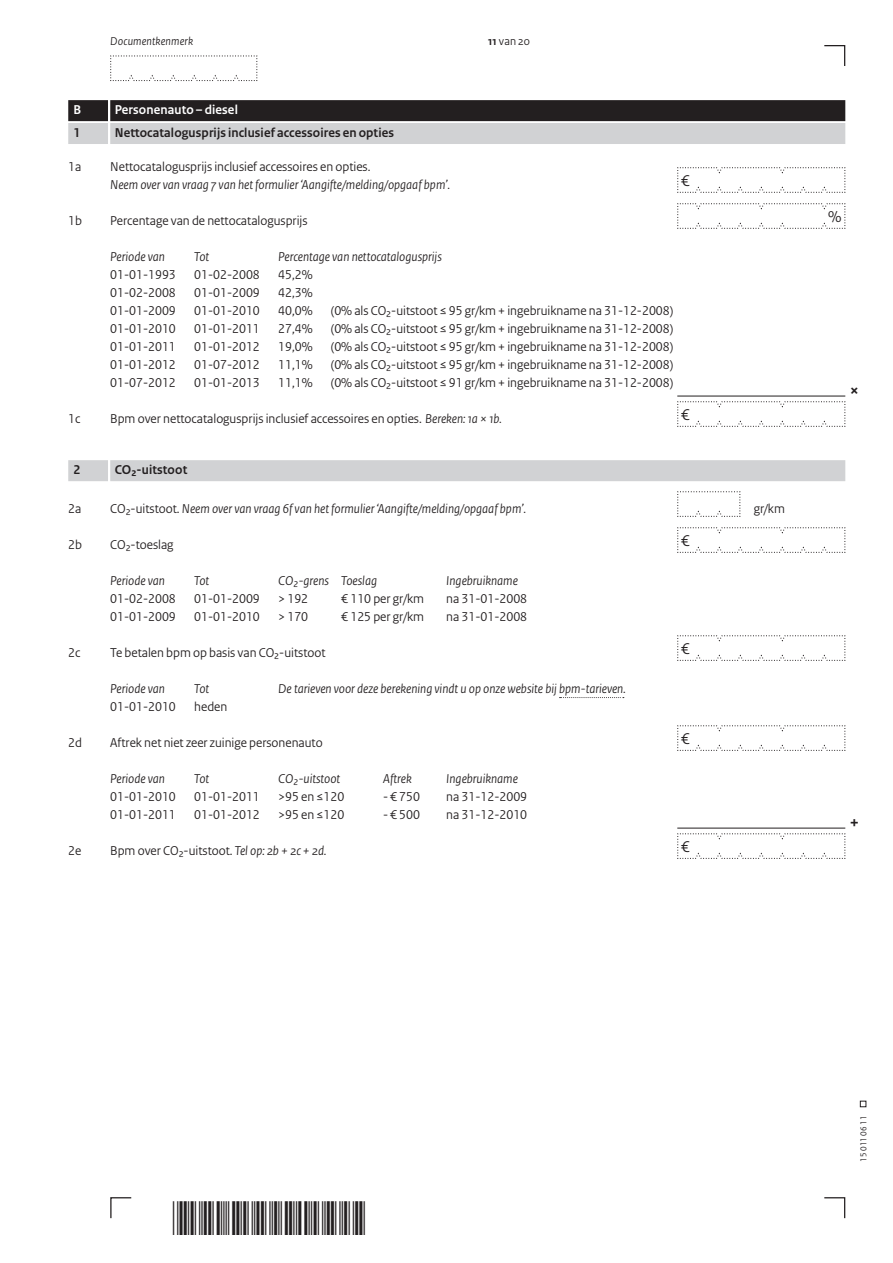
<style>
.page{position:relative;width:893px;height:1263px;background:#fff}
.page>*{position:absolute;margin:0;border:0;box-sizing:border-box;transform-origin:0 0}
.t1{font:700 18px "Rijksoverheid Sans Heading";color:#231f20}
.t2{font:16.5px "Rijksoverheid Sans Heading";color:#231f20}
.t3{font:13.5px "Rijksoverheid Sans Heading";color:#231f20}
.t4{font:italic 13.5px "Rijksoverheid Sans Heading";color:#231f20}
.t5{font:700 13.5px "Rijksoverheid Sans Heading";letter-spacing:.01em;color:#231f20}
.t6{font:700 13.5px "Rijksoverheid Sans Heading";letter-spacing:.01em;color:#fff}
.t7{font:italic 12px "Rijksoverheid Sans Heading";letter-spacing:.015em;color:#231f20}
.t8{font:12px "Rijksoverheid Sans Heading";color:#231f20}
.t9{font:9px "Rijksoverheid Sans Heading";color:#231f20}
.s1{font-weight:700}
.s2{font-style:italic}
.s3{font-style:normal}
</style>
<div class="page">
<svg style="left:824px;top:1197px;width:22px;height:22px"></svg>
<svg style="left:110px;top:1197px;width:22px;height:22px"></svg>
<svg style="left:824px;top:45px;width:22px;height:21px"></svg>
<svg style="left:860px;top:1101px;width:6px;height:6px"></svg>
<div style="left:110px;top:100px;width:735px;height:21px;background:#231f20"></div>
<div style="left:68px;top:100px;width:40px;height:21px;background:#231f20"></div>
<div style="left:110px;top:123px;width:735px;height:21px;background:#d1d2d4"></div>
<div style="left:68px;top:123px;width:40px;height:21px;background:#d1d2d4"></div>
<div style="left:110px;top:460px;width:735px;height:21px;background:#d1d2d4"></div>
<div style="left:68px;top:460px;width:40px;height:21px;background:#d1d2d4"></div>
<svg style="left:677px;top:167px;width:169px;height:26px"></svg>
<svg style="left:677px;top:203px;width:169px;height:26px"></svg>
<hr style="left:677px;top:396px;width:168px;height:1px;background:#231f20">
<svg style="left:677px;top:401px;width:169px;height:26px"></svg>
<svg style="left:677px;top:491px;width:64px;height:26px"></svg>
<svg style="left:677px;top:527px;width:169px;height:26px"></svg>
<svg style="left:677px;top:635px;width:169px;height:26px"></svg>
<svg style="left:560px;top:697px;width:64px;height:1px"></svg>
<svg style="left:677px;top:725px;width:169px;height:26px"></svg>
<hr style="left:677px;top:828px;width:168px;height:1px;background:#231f20">
<svg style="left:677px;top:833px;width:169px;height:26px"></svg>
<svg style="left:110px;top:55px;width:148px;height:26px"></svg>
<p class="t7" style="left:110px;top:34px;width:84px">Documentkenmerk</p>
<p class="t8" style="left:488px;top:34px;width:43px"><span class="s1">11</span> van 20</p>
<p class="t6" style="left:74px;top:102px;width:9px">B</p>
<p class="t6" style="left:115px;top:102px;width:125px">Personenauto – diesel</p>
<p class="t5" style="left:74px;top:125px;width:8px">1</p>
<p class="t5" style="left:115px;top:125px;width:281px">Nettocatalogusprijs inclusief accessoires en opties</p>
<p class="t3" style="left:68px;top:159px;width:15px">1a</p>
<p class="t3" style="left:110px;top:159px;width:262px">Nettocatalogusprijs inclusief accessoires en opties.</p>
<p class="t4" style="left:110px;top:177px;width:341px">Neem over van vraag 7 van het formulier ‘Aangifte/melding/opgaaf bpm’.</p>
<p class="t2" style="left:681px;top:171px;width:10px">€</p>
<p class="t3" style="left:68px;top:213px;width:15px">1b</p>
<p class="t3" style="left:110px;top:213px;width:199px">Percentage van de nettocatalogusprijs</p>
<p class="t2" style="left:828px;top:207px;width:15px">%</p>
<p class="t4" style="left:110px;top:249px;width:56px">Periode van</p>
<p class="t4" style="left:194px;top:249px;width:17px">Tot</p>
<p class="t4" style="left:278px;top:249px;width:165px">Percentage van nettocatalogusprijs</p>
<p class="t3" style="left:110px;top:267px;width:67px">01-01-1993</p>
<p class="t3" style="left:194px;top:267px;width:67px">01-02-2008</p>
<p class="t3" style="left:278px;top:267px;width:36px">45,2%</p>
<p class="t3" style="left:110px;top:285px;width:67px">01-02-2008</p>
<p class="t3" style="left:194px;top:285px;width:67px">01-01-2009</p>
<p class="t3" style="left:278px;top:285px;width:36px">42,3%</p>
<p class="t3" style="left:110px;top:303px;width:67px">01-01-2009</p>
<p class="t3" style="left:194px;top:303px;width:67px">01-01-2010</p>
<p class="t3" style="left:278px;top:303px;width:36px">40,0%</p>
<p class="t3" style="left:331px;top:303px;width:344px">(0% als CO2-uitstoot ≤ 95 gr/km + ingebruikname na 31-12-2008)</p>
<p class="t3" style="left:110px;top:321px;width:67px">01-01-2010</p>
<p class="t3" style="left:194px;top:321px;width:67px">01-01-2011</p>
<p class="t3" style="left:278px;top:321px;width:36px">27,4%</p>
<p class="t3" style="left:331px;top:321px;width:344px">(0% als CO2-uitstoot ≤ 95 gr/km + ingebruikname na 31-12-2008)</p>
<p class="t3" style="left:110px;top:339px;width:67px">01-01-2011</p>
<p class="t3" style="left:194px;top:339px;width:67px">01-01-2012</p>
<p class="t3" style="left:278px;top:339px;width:36px">19,0%</p>
<p class="t3" style="left:331px;top:339px;width:344px">(0% als CO2-uitstoot ≤ 95 gr/km + ingebruikname na 31-12-2008)</p>
<p class="t3" style="left:110px;top:357px;width:67px">01-01-2012</p>
<p class="t3" style="left:194px;top:357px;width:67px">01-07-2012</p>
<p class="t3" style="left:278px;top:357px;width:36px">11,1%</p>
<p class="t3" style="left:331px;top:357px;width:344px">(0% als CO2-uitstoot ≤ 95 gr/km + ingebruikname na 31-12-2008)</p>
<p class="t3" style="left:110px;top:375px;width:67px">01-07-2012</p>
<p class="t3" style="left:194px;top:375px;width:67px">01-01-2013</p>
<p class="t3" style="left:278px;top:375px;width:36px">11,1%</p>
<p class="t3" style="left:331px;top:375px;width:344px">(0% als CO2-uitstoot ≤ 91 gr/km + ingebruikname na 31-12-2008)</p>
<p class="t3" style="left:68px;top:411px;width:14px">1c</p>
<p class="t3" style="left:110px;top:411px;width:393px">Bpm over nettocatalogusprijs inclusief accessoires en opties. <span class="s2">Bereken: 1a × 1b.</span></p>
<p class="t2" style="left:681px;top:405px;width:10px">€</p>
<p class="t5" style="left:74px;top:462px;width:8px">2</p>
<p class="t5" style="left:115px;top:462px;width:74px">CO2-uitstoot</p>
<p class="t3" style="left:68px;top:501px;width:15px">2a</p>
<p class="t4" style="left:110px;top:501px;width:417px"><span class="s3">CO2-uitstoot.</span> Neem over van vraag 6f van het formulier ‘Aangifte/melding/opgaaf bpm’.</p>
<p class="t3" style="left:754px;top:501px;width:33px">gr/km</p>
<p class="t3" style="left:68px;top:537px;width:15px">2b</p>
<p class="t3" style="left:110px;top:537px;width:65px">CO2-toeslag</p>
<p class="t2" style="left:681px;top:531px;width:10px">€</p>
<p class="t4" style="left:110px;top:573px;width:56px">Periode van</p>
<p class="t4" style="left:194px;top:573px;width:17px">Tot</p>
<p class="t4" style="left:278px;top:573px;width:100px">CO2-grens Toeslag</p>
<p class="t4" style="left:446px;top:573px;width:73px">Ingebruikname</p>
<p class="t3" style="left:110px;top:591px;width:67px">01-02-2008</p>
<p class="t3" style="left:194px;top:591px;width:67px">01-01-2009</p>
<p class="t3" style="left:278px;top:591px;width:31px">&gt; 192</p>
<p class="t3" style="left:341px;top:591px;width:84px">€ 110 per gr/km</p>
<p class="t3" style="left:446px;top:591px;width:82px">na 31-01-2008</p>
<p class="t3" style="left:110px;top:609px;width:67px">01-01-2009</p>
<p class="t3" style="left:194px;top:609px;width:67px">01-01-2010</p>
<p class="t3" style="left:278px;top:609px;width:31px">&gt; 170</p>
<p class="t3" style="left:341px;top:609px;width:84px">€ 125 per gr/km</p>
<p class="t3" style="left:446px;top:609px;width:82px">na 31-01-2008</p>
<p class="t3" style="left:68px;top:645px;width:14px">2c</p>
<p class="t3" style="left:110px;top:645px;width:217px">Te betalen bpm op basis van CO2-uitstoot</p>
<p class="t2" style="left:681px;top:639px;width:10px">€</p>
<p class="t4" style="left:110px;top:681px;width:56px">Periode van</p>
<p class="t4" style="left:194px;top:681px;width:17px">Tot</p>
<p class="t4" style="left:278px;top:681px;width:349px">De tarieven voor deze berekening vindt u op onze website bij bpm‑tarieven.</p>
<p class="t3" style="left:110px;top:699px;width:67px">01-01-2010</p>
<p class="t3" style="left:194px;top:699px;width:35px">heden</p>
<p class="t3" style="left:68px;top:735px;width:15px">2d</p>
<p class="t3" style="left:110px;top:735px;width:214px">Aftrek net niet zeer zuinige personenauto</p>
<p class="t2" style="left:681px;top:729px;width:10px">€</p>
<p class="t4" style="left:110px;top:771px;width:56px">Periode van</p>
<p class="t4" style="left:194px;top:771px;width:17px">Tot</p>
<p class="t4" style="left:278px;top:771px;width:64px">CO2-uitstoot</p>
<p class="t4" style="left:383px;top:771px;width:30px">Aftrek</p>
<p class="t4" style="left:446px;top:771px;width:73px">Ingebruikname</p>
<p class="t3" style="left:110px;top:789px;width:67px">01-01-2010</p>
<p class="t3" style="left:194px;top:789px;width:67px">01-01-2011</p>
<p class="t3" style="left:278px;top:789px;width:67px">&gt;95 en ≤120</p>
<p class="t3" style="left:383px;top:789px;width:38px">-€750</p>
<p class="t3" style="left:446px;top:789px;width:82px">na 31-12-2009</p>
<p class="t3" style="left:110px;top:807px;width:67px">01-01-2011</p>
<p class="t3" style="left:194px;top:807px;width:67px">01-01-2012</p>
<p class="t3" style="left:278px;top:807px;width:67px">&gt;95 en ≤120</p>
<p class="t3" style="left:383px;top:807px;width:38px">-€500</p>
<p class="t3" style="left:446px;top:807px;width:82px">na 31-12-2010</p>
<p class="t3" style="left:68px;top:843px;width:15px">2e</p>
<p class="t3" style="left:110px;top:843px;width:218px">Bpm over CO2-uitstoot. <span class="s2">Tel op: 2b + 2c + 2d.</span></p>
<p class="t2" style="left:681px;top:837px;width:10px">€</p>
<h1 class="t1" style="left:850px;top:380px;width:11px">×</h1>
<h1 class="t1" style="left:850px;top:812px;width:11px">+</h1>
<p class="t9" style="left:858px;top:1161px;width:47px;rotate:-90deg">15 011 06 11</p>
</div>
